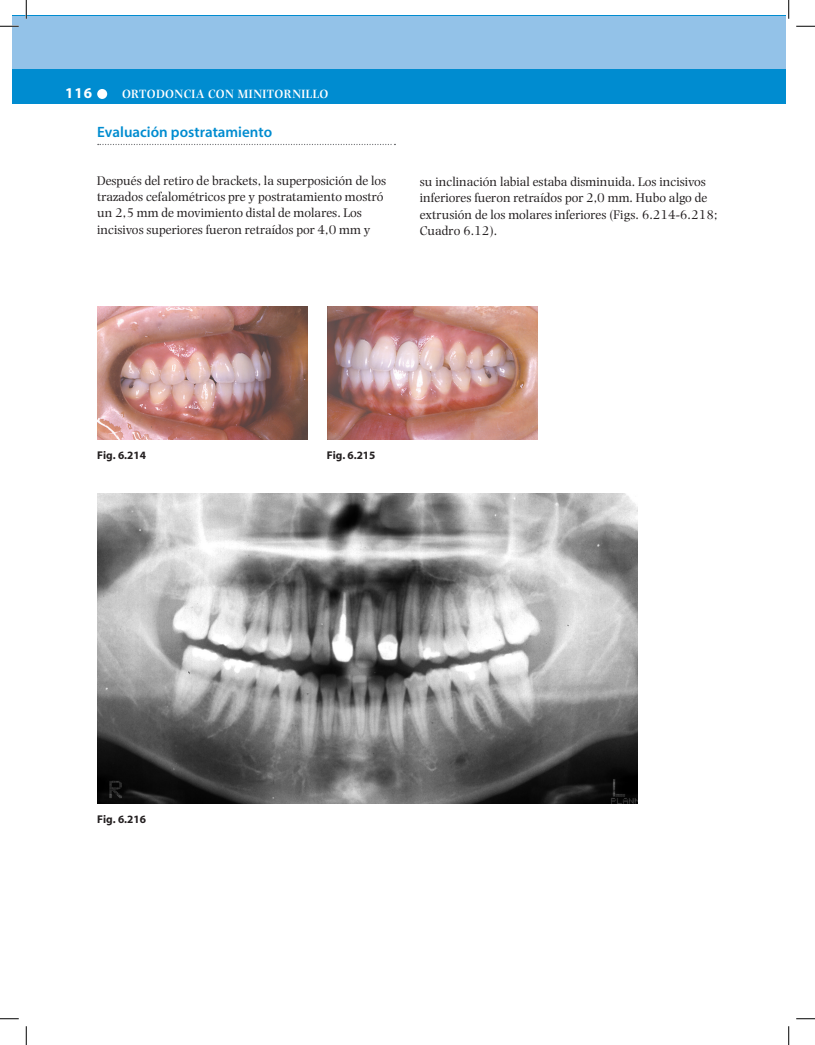
<style>
.page{position:relative;width:815px;height:1045px;background:#fff}
.page>*{position:absolute;margin:0;border:0;box-sizing:border-box;transform-origin:0 0}
.Subtitulo_2{font:600 15px "Branding Sans";color:#008cd0}
.t1{font:700 15px "Branding Sans";color:#fff}
.Texto{font:13.12px/16.2px "Photina";color:#231f20}
.t2{font:600 12.5px "Photina";letter-spacing:.03em;color:#fff}
.Fig_Nº{font:700 11.25px "Branding Sans";color:#231f20}
</style>
<div class="page">
<div style="left:12px;top:16px;width:773px;height:88px;background:#008cd0"></div>
<div style="left:97px;top:89px;width:10px;height:10px;background:#fff;border-radius:50%"></div>
<div style="left:12px;top:16px;width:773px;height:52px;background:#93c2e8"></div>
<img style="left:97px;top:494px;width:540px;height:309px">
<img style="left:327px;top:307px;width:210px;height:132px">
<img style="left:97px;top:307px;width:210px;height:132px">
<svg style="left:98px;top:144px;width:297px;height:1px"></svg>
<svg style="left:0;top:25px;width:19px;height:2px"></svg>
<svg style="left:796px;top:25px;width:18px;height:2px"></svg>
<svg style="left:0;top:1018px;width:19px;height:1px"></svg>
<svg style="left:796px;top:1018px;width:18px;height:1px"></svg>
<svg style="left:25px;top:0;width:2px;height:19px"></svg>
<svg style="left:25px;top:1026px;width:2px;height:19px"></svg>
<svg style="left:788px;top:0;width:1px;height:19px"></svg>
<svg style="left:788px;top:1026px;width:1px;height:19px"></svg>
<p class="t1" style="left:65px;top:85px;width:28px">116</p>
<p class="t2" style="left:122px;top:86px;width:208px">ORTODONCIA CON MINITORNILLO</p>
<p class="Subtitulo_2" style="left:97px;top:124px;width:176px">Evaluación postratamiento</p>
<p class="Texto" style="left:97px;top:172px;width:290px">Después del retiro de brackets, la superposición de los trazados cefalométricos pre y postratamiento mostró un 2,5 mm de movimiento distal de molares. Los incisivos superiores fueron retraídos por 4,0 mm y</p>
<p class="Texto" style="left:420px;top:174px;width:299px">su inclinación labial estaba disminuida. Los incisivos inferiores fueron retraídos por 2,0 mm. Hubo algo de extrusión de los molares inferiores (Figs. 6.214-6.218; Cuadro 6.12).</p>
<p class="Fig_Nº" style="left:97px;top:449px;width:50px">Fig. 6.214</p>
<p class="Fig_Nº" style="left:326px;top:449px;width:50px">Fig. 6.215</p>
<p class="Fig_Nº" style="left:97px;top:813px;width:50px">Fig. 6.216</p>
</div>
